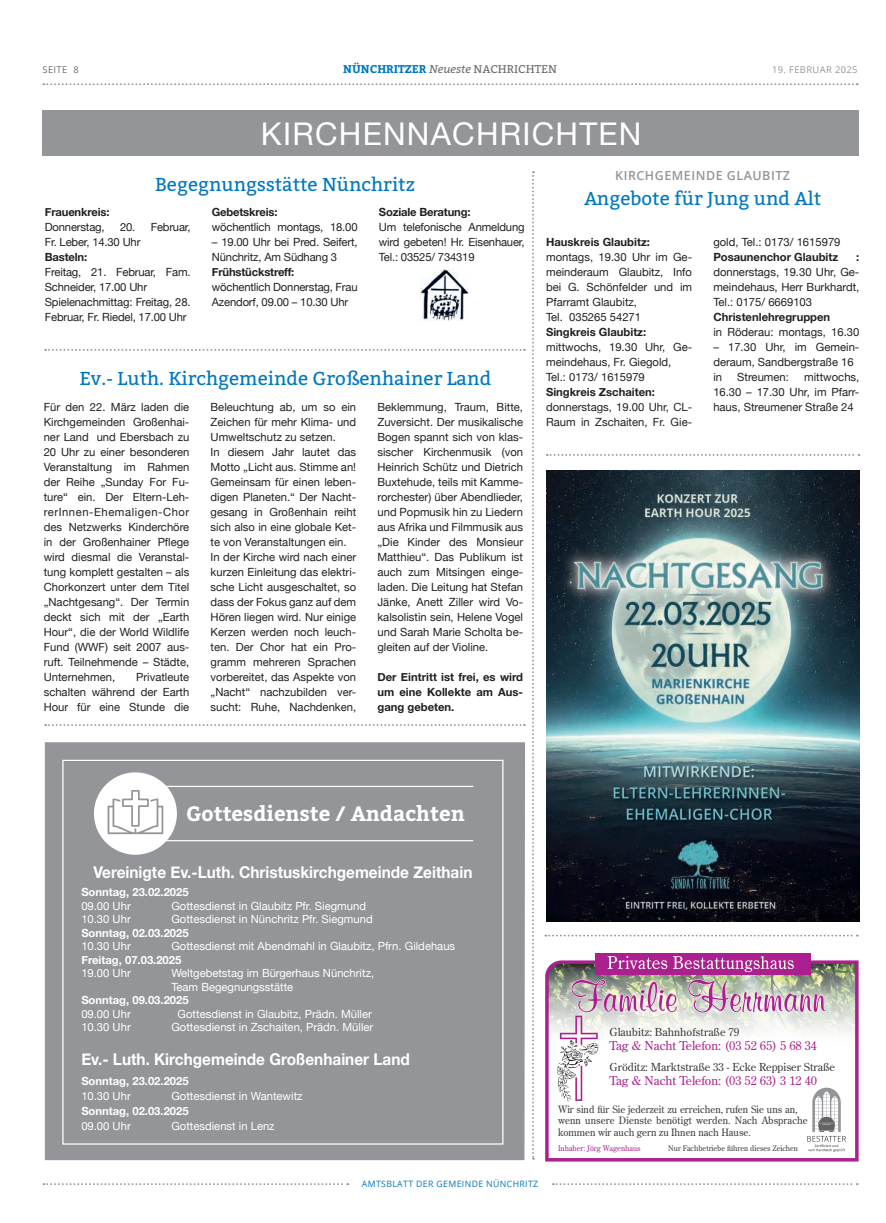
<style>
.page{position:relative;width:886px;height:1223px;background:#fff}
.page>*{position:absolute;margin:0;border:0;box-sizing:border-box;transform-origin:0 0}
.t1{font:31.25px "Helvetica Neue";letter-spacing:.04em;color:#fff}
.t2{font:700 20.62px "Bitter";color:#fff}
.t3{font:18.75px "Bitter";color:#0078be}
.t4{font:700 16.25px "Helvetica Neue";color:#fff;scale:.94 1}
.t5{font:600 12.5px "Open Sans";letter-spacing:.04em;color:#939598}
.t6{font:12.25px "Century Old Style Std";color:#ab208e}
.t7{font:11.25px/15px "Helvetica Neue";color:#231f20}
.t8{font:11.25px/13.5px "Helvetica Neue";color:#fff}
.t9{font:700 11.25px/15px "Helvetica Neue";color:#231f20;text-align:justify}
.t10{font:700 11.25px "Helvetica Neue";color:#fff}
.t11{font:700 11.25px "Bitter";color:#0078be}
.t12{font:11px "Century Old Style Std";color:#3b383a}
.t13{font:10.12px/11.8px "Century Old Style Std";color:#3b383a}
.t14{font:9.38px "Open Sans";letter-spacing:.04em;color:#939598}
.t15{font:9.38px "Open Sans";letter-spacing:.04em;color:#6c6d70}
.t16{font:8.75px "Open Sans";letter-spacing:.04em;color:#0078be}
.t17{font:7.62px "Century Old Style Std";color:#3b383a}
.t18{font:7.62px "Century Old Style Std";color:#ab208e}
.s1{font-weight:400;font-style:italic;color:#6c6d70}
.s2{font-weight:400;color:#6c6d70}
</style>
<div class="page">
<svg style="left:43px;top:83px;width:815px;height:2px"></svg>
<svg style="left:43px;top:1183px;width:305px;height:2px"></svg>
<svg style="left:553px;top:1183px;width:305px;height:2px"></svg>
<svg style="left:545px;top:934px;width:313px;height:2px"></svg>
<svg style="left:547px;top:454px;width:312px;height:2px"></svg>
<svg style="left:45px;top:349px;width:480px;height:2px"></svg>
<svg style="left:45px;top:724px;width:480px;height:2px"></svg>
<svg style="left:532px;top:171px;width:2px;height:988px"></svg>
<div style="left:45px;top:742px;width:480px;height:418px;background:#939598"></div>
<div style="left:62px;top:759px;width:441px;height:385px;background:#939598;border:1px solid #fff"></div>
<hr style="left:119px;top:840px;width:354px;height:1px;background:#fff">
<hr style="left:119px;top:785px;width:354px;height:2px;background:#fff">
<div style="left:94px;top:772px;width:83px;height:82px;background:#fff;border-radius:50%"></div>
<svg style="left:108px;top:790px;width:55px;height:44px"></svg>
<svg style="left:545px;top:960px;width:313px;height:201px"></svg>
<div style="left:596px;top:953px;width:215px;height:21px;background:#ab208e"></div>
<svg style="left:608px;top:956px;width:59px;height:13px"></svg>
<svg style="left:673px;top:956px;width:121px;height:16px"></svg>
<svg style="left:557px;top:979px;width:120px;height:122px"></svg>
<div style="left:43px;top:111px;width:816px;height:45px;background:#939598"></div>
<img style="left:420px;top:269px;width:49px;height:52px">
<img style="left:546px;top:471px;width:313px;height:450px">
<p class="t15" style="left:43px;top:63px;width:38px">SEITE 8</p>
<p class="t11" style="left:343px;top:61px;width:215px">NÜNCHRITZER <span class="s1">Neueste</span> <span class="s2">NACHRICHTEN</span></p>
<p class="t14" style="left:772px;top:63px;width:87px">19. FEBRUAR 2025</p>
<h1 class="t1" style="left:261px;top:111px;width:382px">KIRCHENNACHRICHTEN</h1>
<p class="t5" style="left:615px;top:167px;width:176px">KIRCHGEMEINDE GLAUBITZ</p>
<h3 class="t3" style="left:584px;top:185px;width:238px">Angebote für Jung und Alt</h3>
<p class="t9" style="left:546px;top:234px;width:105px">Hauskreis Glaubitz:</p>
<p class="t7" style="left:546px;top:250px;width:148px">montags, 19.30 Uhr im Ge&shy;meinderaum Glaubitz, Info bei G. Schönfelder und im<br>Pfarramt Glaubitz,<br>Tel. 035265 54271</p>
<p class="t9" style="left:546px;top:324px;width:102px">Singkreis Glaubitz:</p>
<p class="t7" style="left:546px;top:340px;width:147px">mittwochs, 19.30 Uhr, Ge&shy;meindehaus, Fr. Giegold,<br>Tel.: 0173/ 1615979</p>
<p class="t9" style="left:546px;top:384px;width:110px">Singkreis Zschaiten:</p>
<p class="t7" style="left:546px;top:400px;width:148px">donnerstags, 19.00 Uhr, CL-<br>Raum in Zschaiten, Fr. Gie-</p>
<h3 class="t3" style="left:155px;top:171px;width:261px">Begegnungsstätte Nünchritz</h3>
<p class="t9" style="left:379px;top:204px;width:93px">Soziale Beratung:</p>
<p class="t7" style="left:379px;top:220px;width:147px;text-align:justify">Um telefonische Anmeldung wird gebeten! Hr. Eisenhauer, Tel.: 03525/ 734319</p>
<p class="t9" style="left:212px;top:204px;width:67px">Gebetskreis:</p>
<p class="t7" style="left:212px;top:220px;width:147px">wöchentlich montags, 18.00</p>
<p class="t7" style="left:212px;top:235px;width:147px">– 19.00 Uhr bei Pred. Seifert,<br>Nünchritz, Am Südhang 3</p>
<p class="t9" style="left:212px;top:264px;width:84px">Frühstückstreff:</p>
<p class="t7" style="left:212px;top:280px;width:147px">wöchentlich Donnerstag, Frau<br>Azendorf, 09.00 – 10.30 Uhr</p>
<p class="t9" style="left:45px;top:204px;width:66px">Frauenkreis:</p>
<p class="t7" style="left:45px;top:220px;width:61px">Donnerstag,</p>
<p class="t7" style="left:45px;top:220px;width:147px;text-indent:75px">20. Februar,<br>Fr. Leber, 14.30 Uhr</p>
<p class="t9" style="left:45px;top:249px;width:44px">Basteln:</p>
<p class="t7" style="left:45px;top:265px;width:147px">Freitag, 21. Februar, Fam.<br>Schneider, 17.00 Uhr<br>Spielenachmittag: Freitag, 28.<br>Februar, Fr. Riedel, 17.00 Uhr</p>
<p class="t7" style="left:713px;top:235px;width:129px">gold, Tel.: 0173/ 1615979</p>
<p class="t9" style="left:713px;top:249px;width:126px">Posaunenchor Glaubitz</p>
<p class="t9" style="left:856px;top:249px;width:5px">:</p>
<p class="t7" style="left:713px;top:265px;width:147px;text-align:justify">donnerstags, 19.30 Uhr, Ge&shy;meindehaus, Herr Burkhardt, Tel.: 0175/ 6669103</p>
<p class="t9" style="left:713px;top:309px;width:118px">Christenlehregruppen</p>
<p class="t7" style="left:713px;top:325px;width:147px">in Röderau: montags, 16.30</p>
<p class="t7" style="left:713px;top:340px;width:147px">– 17.30 Uhr, im Gemein&shy;deraum, Sandbergstraße 16 in</p>
<h3 class="t3" style="left:79px;top:365px;width:413px">Ev.- Luth. Kirchgemeinde Großenhainer Land</h3>
<p class="t7" style="left:44px;top:400px;width:147px;text-align:justify">Für den 22. März laden die Kirchgemeinden Großenhai&shy;ner Land und Ebersbach zu 20 Uhr zu einer besonderen Veranstaltung im Rahmen der Reihe „Sunday For Fu&shy;ture“ ein. Der Eltern-Leh&shy;rerInnen-Ehemaligen-Chor des Netzwerks Kinderchöre in der Großenhainer Pflege wird diesmal die Veranstal&shy;tung komplett gestalten – als Chorkonzert unter dem Titel „Nachtgesang“. Der Termin deckt sich mit der „Earth Hour“, die der World Wildlife Fund (WWF) seit 2007 aus&shy;ruft. Teilnehmende – Städte, Unternehmen,</p>
<p class="t7" style="left:737px;top:370px;width:53px">Streumen:</p>
<p class="t7" style="left:713px;top:370px;width:147px;text-align:justify;text-indent:91px">mittwochs, 16.30 – 17.30 Uhr, im Pfarr&shy;haus, Streumener Straße 24</p>
<p class="t7" style="left:211px;top:400px;width:147px">Beleuchtung ab, um so ein<br>Zeichen für mehr Klima- und<br>Umweltschutz zu setzen.<br>In diesem Jahr lautet das<br>Motto „Licht aus. Stimme an!<br>Gemeinsam für einen leben&shy;digen Planeten.“ Der Nacht&shy;gesang in Großenhain reiht sich also in eine globale Ket&shy;te von Veranstaltungen ein.<br>In der Kirche wird nach einer kurzen Einleitung das elektri&shy;sche Licht ausgeschaltet, so dass der Fokus ganz auf dem<br>Hören liegen wird. Nur einige<br>Kerzen werden noch leuch&shy;ten. Der Chor hat ein Pro&shy;gramm mehreren Sprachen vorbereitet, das Aspekte von „Nacht“ nachzubilden ver&shy;sucht: Ruhe, Nachdenken,</p>
<p class="t7" style="left:377px;top:400px;width:147px;text-align:justify">Beklemmung, Traum, Bitte, Zuversicht. Der musikalische Bogen spannt sich von klas&shy;sischer Kirchenmusik (von Heinrich Schütz und Dietrich Buxtehude, teils mit Kamme&shy;rorchester) über Abendlieder, und Popmusik hin zu Liedern aus Afrika und Filmmusik aus „Die Kinder des Monsieur Matthieu“. Das Publikum ist auch zum Mitsingen einge&shy;laden. Die Leitung hat Stefan Jänke, Anett Ziller wird Vo&shy;kalsolistin sein, Helene Vogel und Sarah Marie Scholta be&shy;gleiten auf der Violine.</p>
<p class="t9" style="left:377px;top:669px;width:147px">Der Eintritt ist frei, es wird um eine Kollekte am Aus&shy;gang gebeten.</p>
<p class="t7" style="left:44px;top:670px;width:147px;text-align:justify;text-indent:92px">Privatleute schalten während der Earth Hour für eine Stunde die</p>
<h2 class="t2" style="left:186px;top:798px;width:280px">Gottesdienste / Andachten</h2>
<h3 class="t4" style="left:93px;top:859px;width:405px">Vereinigte Ev.-Luth. Christuskirchgemeinde Zeithain</h3>
<p class="t10" style="left:81px;top:883px;width:109px">Sonntag, 23.02.2025</p>
<p class="t8" style="left:81px;top:899px;width:51px">09.00 Uhr</p>
<p class="t8" style="left:171px;top:899px;width:196px">Gottesdienst in Glaubitz Pfr. Siegmund</p>
<p class="t8" style="left:81px;top:913px;width:51px">10.30 Uhr</p>
<p class="t8" style="left:171px;top:913px;width:203px">Gottesdienst in Nünchritz Pfr. Siegmund</p>
<p class="t10" style="left:81px;top:924px;width:109px">Sonntag, 02.03.2025</p>
<p class="t8" style="left:81px;top:940px;width:51px">10.30 Uhr</p>
<p class="t8" style="left:171px;top:940px;width:285px">Gottesdienst mit Abendmahl in Glaubitz, Pfrn. Gildehaus</p>
<p class="t10" style="left:81px;top:951px;width:102px">Freitag, 07.03.2025</p>
<p class="t8" style="left:81px;top:967px;width:51px">19.00 Uhr</p>
<p class="t8" style="left:171px;top:967px;width:204px">Weltgebetstag im Bürgerhaus Nünchritz,<br>Team Begegnungsstätte</p>
<p class="t10" style="left:81px;top:991px;width:109px">Sonntag, 09.03.2025</p>
<p class="t8" style="left:81px;top:1007px;width:51px">09.00 Uhr</p>
<p class="t8" style="left:178px;top:1007px;width:196px">Gottesdienst in Glaubitz, Prädn. Müller</p>
<p class="t8" style="left:81px;top:1021px;width:51px">10.30 Uhr</p>
<p class="t8" style="left:171px;top:1021px;width:203px">Gottesdienst in Zschaiten, Prädn. Müller</p>
<h3 class="t4" style="left:81px;top:1046px;width:351px">Ev.- Luth. Kirchgemeinde Großenhainer Land</h3>
<p class="t10" style="left:81px;top:1072px;width:109px">Sonntag, 23.02.2025</p>
<p class="t8" style="left:81px;top:1090px;width:51px">10.30 Uhr</p>
<p class="t8" style="left:171px;top:1090px;width:133px">Gottesdienst in Wantewitz</p>
<p class="t10" style="left:81px;top:1102px;width:109px">Sonntag, 02.03.2025</p>
<p class="t8" style="left:81px;top:1120px;width:51px">09.00 Uhr</p>
<p class="t8" style="left:171px;top:1120px;width:105px">Gottesdienst in Lenz</p>
<p class="t16" style="left:362px;top:1177px;width:178px">AMTSBLATT DER GEMEINDE NÜNCHRITZ</p>
<p class="t12" style="left:609px;top:1024px;width:131px">Glaubitz: Bahnhofstraße 79</p>
<p class="t12" style="left:609px;top:1059px;width:227px">Gröditz: Marktstraße 33 - Ecke Reppiser Straße</p>
<p class="t13" style="left:558px;top:1103px;width:251px">Wir sind für Sie jederzeit zu erreichen, rufen Sie uns an, wenn unsere Dienste benötigt werden. Nach Absprache kommen wir auch gern zu Ihnen nach Hause.</p>
<p class="t18" style="left:558px;top:1142px;width:84px">Inhaber: Jörg Wagenhaus</p>
<p class="t17" style="left:668px;top:1142px;width:131px">Nur Fachbetriebe führen dieses Zeichen</p>
<p class="t6" style="left:609px;top:1037px;width:209px">Tag &amp; Nacht Telefon: (03 52 65) 5 68 34</p>
<p class="t6" style="left:609px;top:1072px;width:209px">Tag &amp; Nacht Telefon: (03 52 63) 3 12 40</p>
</div>
